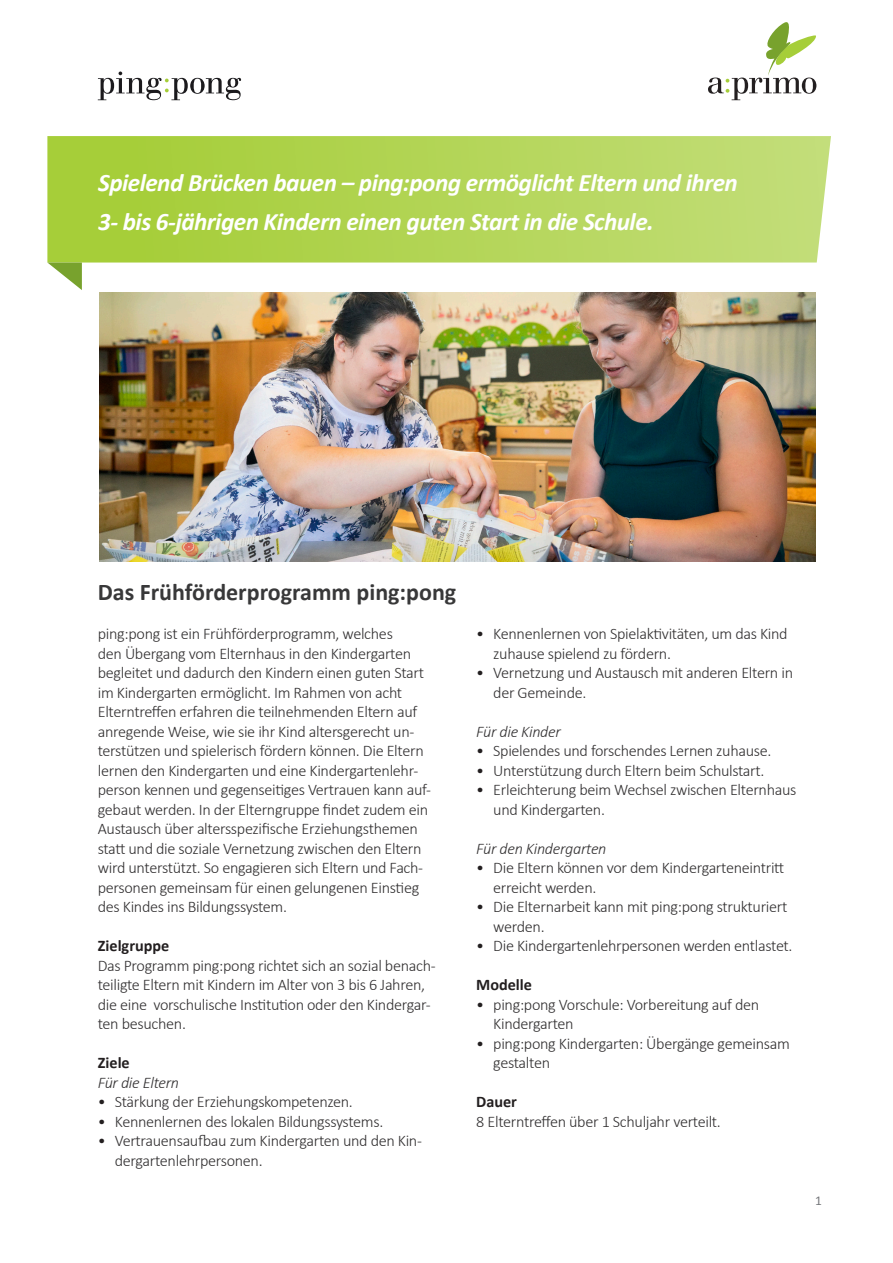
<style>
.page{position:relative;width:893px;height:1263px;background:#fff}
.page>*{position:absolute;margin:0;border:0;box-sizing:border-box;transform-origin:0 0}
._22_Einleitung_Thema{font:italic 700 25.2px "Calibri";letter-spacing:-.02em;color:#fff}
._01_Seitentitel_FLYE{font:700 24px "Calibri";color:#383839}
._03_Lauftext_FLYER{font:300 16.2px/19.5px "Calibri";letter-spacing:-.02em;color:#312f30}
._03a_Lauftext_kursiv{font:italic 300 16.2px "Calibri";letter-spacing:-.02em;color:#312f30}
._02_Lauftext_Titel_F{font:700 16.2px "Calibri";color:#231f20}
.t1{font:13.5px "Calibri";color:#76787b}
.s1{color:#231f20}
</style>
<div class="page">
<svg style="left:98px;top:72px;width:143px;height:28px"></svg>
<svg style="left:47px;top:136px;width:784px;height:127px;background:#b3d557"></svg>
<svg style="left:48px;top:263px;width:34px;height:27px"></svg>
<img style="left:99px;top:293px;width:717px;height:268px">
<svg style="left:708px;top:22px;width:108px;height:78px"></svg>
<p class="_22_Einleitung_Thema" style="left:98px;top:167px;width:641px">Spielend Brücken bauen – ping:pong ermöglicht Eltern und ihren</p>
<p class="_22_Einleitung_Thema" style="left:98px;top:206px;width:557px">3- bis 6-jährigen Kindern einen guten Start in die Schule.</p>
<p class="_01_Seitentitel_FLYE" style="left:98px;top:575px;width:360px">Das Frühförderprogramm ping:pong</p>
<p class="_03_Lauftext_FLYER" style="left:98px;top:624px;width:335px">ping:pong ist ein Frühförderprogramm, welches<br>den Übergang vom Elternhaus in den Kindergarten begleitet und dadurch den Kindern einen guten Start im Kindergarten ermöglicht. Im Rahmen von acht Elterntreffen erfahren die teilnehmenden Eltern auf anregende Weise, wie sie ihr Kind altersgerecht un&shy;terstützen und spielerisch fördern können. Die Eltern lernen den Kindergarten und eine Kindergartenlehr&shy;person kennen und gegenseitiges Vertrauen kann auf&shy;gebaut werden. In der Elterngruppe findet zudem ein Austausch über altersspezifische Erziehungsthemen statt und die soziale Vernetzung zwischen den Eltern wird unterstützt. So engagieren sich Eltern und Fach&shy;personen gemeinsam für einen gelungenen Einstieg des Kindes ins Bildungssystem.</p>
<p class="_02_Lauftext_Titel_F" style="left:98px;top:934px;width:73px">Zielgruppe</p>
<p class="_03_Lauftext_FLYER" style="left:98px;top:955px;width:339px">Das Programm ping:pong richtet sich an sozial benach&shy;teiligte Eltern mit Kindern im Alter von 3 bis 6 Jahren, die eine vorschulische Institution oder den Kindergar&shy;ten besuchen.</p>
<p class="_02_Lauftext_Titel_F" style="left:98px;top:1051px;width:34px">Ziele</p>
<p class="_03a_Lauftext_kursiv" style="left:98px;top:1072px;width:83px">Für die Eltern</p>
<p class="_03_Lauftext_FLYER" style="left:98px;top:1092px;width:257px"><span class="s1">•</span> Stärkung der Erziehungskompetenzen.</p>
<p class="_03_Lauftext_FLYER" style="left:98px;top:1111px;width:287px"><span class="s1">•</span> Kennenlernen des lokalen Bildungssystems.</p>
<p class="_03_Lauftext_FLYER" style="left:115px;top:1131px;width:309px;text-indent:-17px"><span class="s1">•</span> Vertrauensaufbau zum Kindergarten und den Kin&shy;dergartenlehrpersonen.</p>
<p class="_03_Lauftext_FLYER" style="left:493px;top:624px;width:296px;text-indent:-17px"><span class="s1">•</span> Kennenlernen von Spielaktivitäten, um das Kind zuhause spielend zu fördern.</p>
<p class="_03_Lauftext_FLYER" style="left:493px;top:663px;width:301px;text-indent:-17px"><span class="s1">•</span> Vernetzung und Austausch mit anderen Eltern in der Gemeinde.</p>
<p class="_03a_Lauftext_kursiv" style="left:476px;top:721px;width:86px">Für die Kinder</p>
<p class="_03_Lauftext_FLYER" style="left:476px;top:741px;width:297px"><span class="s1">•</span> Spielendes und forschendes Lernen zuhause.</p>
<p class="_03_Lauftext_FLYER" style="left:476px;top:760px;width:290px"><span class="s1">•</span> Unterstützung durch Eltern beim Schulstart.</p>
<p class="_03_Lauftext_FLYER" style="left:493px;top:780px;width:305px;text-indent:-17px"><span class="s1">•</span> Erleichterung beim Wechsel zwischen Elternhaus und Kindergarten.</p>
<p class="_03a_Lauftext_kursiv" style="left:476px;top:838px;width:132px">Für den Kindergarten</p>
<p class="_03_Lauftext_FLYER" style="left:493px;top:858px;width:293px;text-indent:-17px"><span class="s1">•</span> Die Eltern können vor dem Kindergarteneintritt erreicht werden.</p>
<p class="_03_Lauftext_FLYER" style="left:493px;top:897px;width:296px;text-indent:-17px"><span class="s1">•</span> Die Elternarbeit kann mit ping:pong strukturiert werden.</p>
<p class="_03_Lauftext_FLYER" style="left:476px;top:936px;width:318px"><span class="s1">•</span> Die Kindergartenlehrpersonen werden entlastet.</p>
<p class="_02_Lauftext_Titel_F" style="left:476px;top:973px;width:57px">Modelle</p>
<p class="_03_Lauftext_FLYER" style="left:493px;top:994px;width:267px;text-indent:-17px"><span class="s1">•</span> ping:pong Vorschule: Vorbereitung auf den<br>Kindergarten</p>
<p class="_03_Lauftext_FLYER" style="left:493px;top:1033px;width:298px;text-indent:-17px"><span class="s1">•</span> ping:pong Kindergarten: Übergänge gemeinsam gestalten</p>
<p class="_02_Lauftext_Titel_F" style="left:476px;top:1090px;width:42px">Dauer</p>
<p class="_03_Lauftext_FLYER" style="left:476px;top:1111px;width:246px">8 Elterntreffen über 1 Schuljahr verteilt.</p>
<p class="t1" style="left:815px;top:1191px;width:8px">1</p>
</div>
